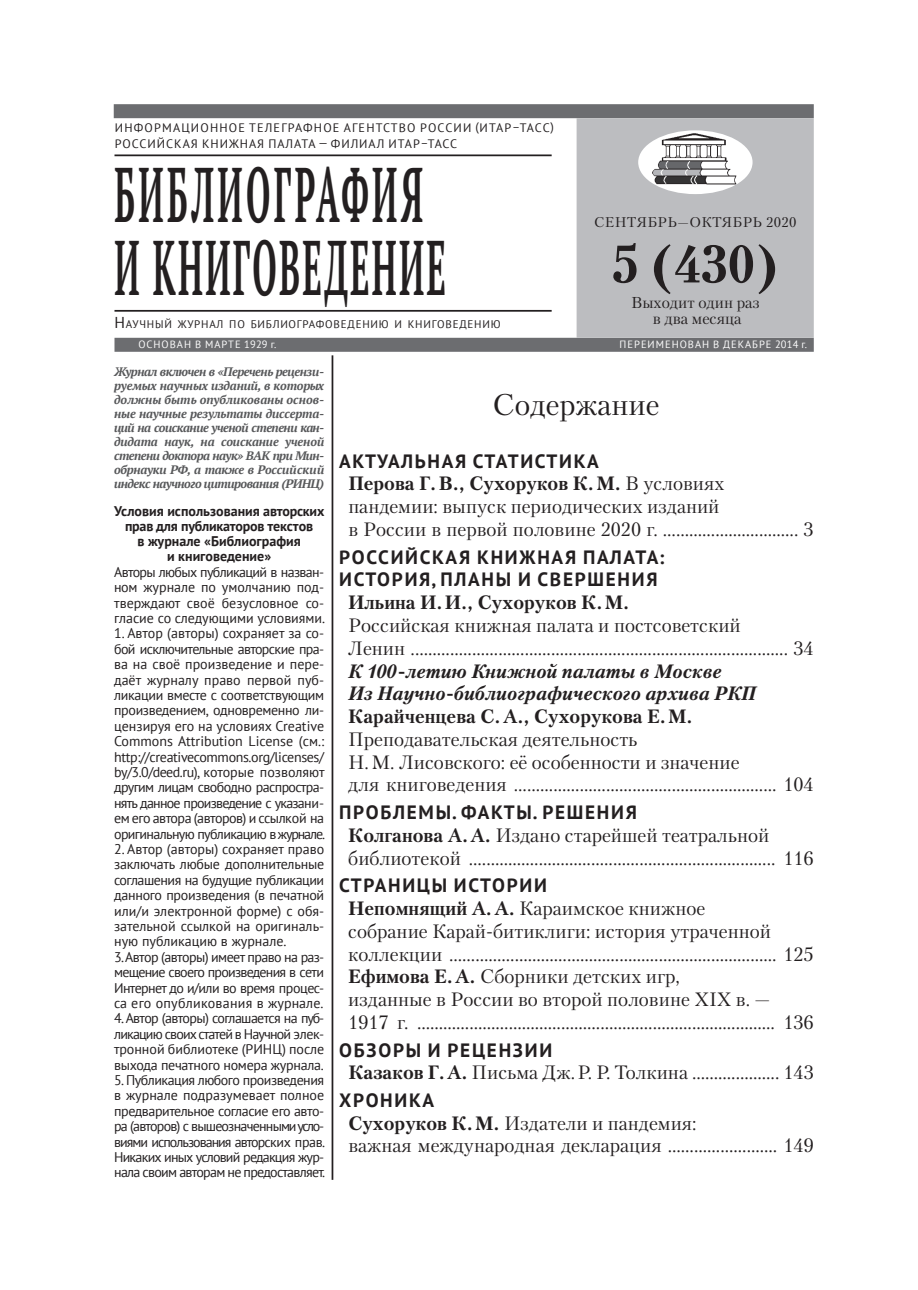
<style>
.page{position:relative;width:918px;height:1290px;background:#fff}
.page>*{position:absolute;margin:0;border:0;box-sizing:border-box;transform-origin:0 0}
.t1{font:700 77px/73.5px "PT Serif";letter-spacing:.07em;color:#231f20;scale:.42 1}
.t2{font:700 52.5px "Petersburg C";color:#231f20}
.t3{font:29.75px "Petersburg C";color:#231f20}
.t4{font:19.25px/22.8px "Petersburg C";color:#231f20}
.t5{font:700 19.25px/22.8px "PT Sans";letter-spacing:.09em;color:#231f20}
.t6{font:italic 700 19.25px/22.8px "Petersburg C";color:#231f20}
.t7{font:700 19.25px "Petersburg C";color:#231f20}
.t8{font:15.75px/15.8px "Petersburg C";color:#231f20;text-align:center}
.t9{font:14px/15.4px "PT Sans";letter-spacing:-.02em;color:#231f20;text-align:justify}
.t10{font:700 14px/15px "PT Sans";color:#231f20;text-align:center}
.t11{font:14px "Petersburg C";letter-spacing:.025em;color:#231f20}
.t12{font:italic 700 12.25px/14px "PT Serif";letter-spacing:-.04em;color:#57585a;text-align:justify}
.t13{font:12.25px/15.8px "PT Sans";letter-spacing:.08em;color:#231f20}
.t14{font:11.03px "PT Sans";letter-spacing:.07em;color:#231f20}
.t15{font:10.5px "PT Sans";letter-spacing:.095em;color:#fff}
.s1{font-size:15.75px}
.s2{font-weight:700}
</style>
<div class="page">
<div style="left:114px;top:104px;width:700px;height:14px;background:#6c6d70"></div>
<div style="left:114px;top:338px;width:700px;height:14px;background:#6c6d70"></div>
<div style="left:576px;top:118px;width:238px;height:220px;background:#bcbdc0;border:2px solid #bcbdc0"></div>
<hr style="left:114px;top:154px;width:437px;height:2px;background:#231f20">
<hr style="left:114px;top:310px;width:437px;height:2px;background:#231f20">
<hr style="left:331px;top:355px;width:2px;height:825px;background:#231f20">
<img style="left:638px;top:130px;width:114px;height:64px">
<p class="t13" style="left:115px;top:120px;width:440px">ИНФОРМАЦИОННОЕ ТЕЛЕГРАФНОЕ АГЕНТСТВО РОССИИ (ИТАР–ТАСС)<br>РОССИЙСКАЯ КНИЖНАЯ ПАЛАТА — ФИЛИАЛ ИТАР–ТАСС</p>
<h1 class="t1" style="left:114px;top:156px;width:791px">БИБЛИОГРАФИЯ<br>И КНИГОВЕДЕНИЕ</h1>
<p class="t14" style="left:114px;top:317px;width:388px"><span class="s1">Н</span>аучный журнал по библиографоведению и книговедению</p>
<p class="t11" style="left:594px;top:214px;width:204px">СЕНТЯБРЬ—ОКТЯБРЬ 2020</p>
<h2 class="t2" style="left:611px;top:234px;width:169px">5 (430)</h2>
<p class="t8" style="left:631px;top:295px;width:130px">Выходит один раз в два месяца</p>
<p class="t15" style="left:138px;top:338px;width:139px">ОСНОВАН В МАРТЕ 1929 г.</p>
<p class="t15" style="left:619px;top:338px;width:189px">ПЕРЕИМЕНОВАН В ДЕКАБРЕ 2014 г.</p>
<p class="t12" style="left:114px;top:365px;width:212px">Журнал включен в «Перечень рецензи&shy;руемых научных изданий, в которых должны быть опубликованы основ&shy;ные научные результаты диссерта&shy;ций на соискание ученой степени кан&shy;дидата наук, на соискание ученой степени доктора наук» ВАК при Мин&shy;обрнауки РФ, а также в Российский индекс научного цитирования (РИНЦ)</p>
<p class="t10" style="left:114px;top:503px;width:212px">Условия использования авторских прав для публикаторов текстов<br>в журнале «Библиография<br>и книговедение»</p>
<p class="t9" style="left:114px;top:564px;width:213px">Авторы любых публикаций в назван&shy;ном журнале по умолчанию под&shy;тверждают своё безусловное со&shy;гласие со следующими условиями.</p>
<p class="t9" style="left:114px;top:625px;width:212px">1. Автор (авторы) сохраняет за со&shy;бой исключительные авторские пра&shy;ва на своё произведение и пере&shy;даёт журналу право первой пуб&shy;ликации вместе с соответствующим произведением, одновременно ли&shy;цензируя его на условиях Creative Commons Attribution License (см.: http://creativecommons.org/licenses/ by/3.0/deed.ru), которые позволяют другим лицам свободно распростра&shy;нять данное произведение с указани&shy;ем его автора (авторов) и ссылкой на оригинальную публикацию в журнале.</p>
<p class="t9" style="left:114px;top:841px;width:212px">2. Автор (авторы) сохраняет право заключать любые дополнительные соглашения на будущие публикации данного произведения (в печатной или/и электронной форме) с обя&shy;зательной ссылкой на оригиналь&shy;ную публикацию в журнале.</p>
<p class="t9" style="left:114px;top:949px;width:212px">3. Автор (авторы) имеет право на раз&shy;мещение своего произведения в сети Интернет до и/или во время процес&shy;са его опубликования в журнале.</p>
<p class="t9" style="left:114px;top:1010px;width:212px">4. Автор (авторы) соглашается на пуб&shy;ликацию своих статей в Научной элек&shy;тронной библиотеке (РИНЦ) после выхода печатного номера журнала.</p>
<p class="t9" style="left:114px;top:1072px;width:213px">5. Публикация любого произведения в журнале подразумевает полное предварительное согласие его авто&shy;ра (авторов) с вышеозначенными усло&shy;виями использования авторских прав.<br>Никаких иных условий редакция жур&shy;нала своим авторам не предоставляет.</p>
<h3 class="t3" style="left:492px;top:387px;width:168px">Содержание</h3>
<h3 class="t5" style="left:339px;top:449px;width:261px">АКТУАЛЬНАЯ СТАТИСТИКА</h3>
<h3 class="t4" style="left:348px;top:472px;width:467px"><span class="s2">Перова Г.В., Сухоруков К.М.</span> В условиях пандемии: выпуск периодических изданий<br>в России в первой половине 2020 г. …………………......…. 3</h3>
<h3 class="t5" style="left:339px;top:545px;width:327px">РОССИЙСКАЯ КНИЖНАЯ ПАЛАТА:<br>ИСТОРИЯ, ПЛАНЫ И СВЕРШЕНИЯ</h3>
<h3 class="t7" style="left:348px;top:591px;width:282px">Ильина И.И., Сухоруков К.М.</h3>
<h3 class="t4" style="left:348px;top:614px;width:467px">Российская книжная палата и постсоветский<br>Ленин .….................................................................................. 34</h3>
<h3 class="t6" style="left:348px;top:659px;width:409px">К 100-летию Книжной палаты в Москве<br>Из Научно-библиографического архива РКП</h3>
<h3 class="t7" style="left:348px;top:705px;width:346px">Карайченцева С.А., Сухорукова Е.М.</h3>
<h3 class="t4" style="left:348px;top:727px;width:467px">Преподавательская деятельность<br>Н.М. Лисовского: её особенности и значение<br>для книговедения ..............................………………………… 104</h3>
<h3 class="t5" style="left:339px;top:800px;width:299px">ПРОБЛЕМЫ. ФАКТЫ. РЕШЕНИЯ</h3>
<h3 class="t4" style="left:348px;top:823px;width:467px"><span class="s2">Колганова А.А.</span> Издано старейшей театральной библиотекой .……………………….......................................... 116</h3>
<h3 class="t5" style="left:339px;top:874px;width:209px">СТРАНИЦЫ ИСТОРИИ</h3>
<p class="t4" style="left:348px;top:897px;width:467px"><span class="s2">Непомнящий А.А.</span> Караимское книжное<br>собрание Карай-битиклиги: история утраченной коллекции ……………………………………………………………...… 125<br><span class="s2">Ефимова Е.А.</span> Сборники детских игр,<br>изданные в России во второй половине XIX в. — 1917 г. ……………………………………………………….……………… 136</p>
<h3 class="t5" style="left:339px;top:1038px;width:215px">ОБЗОРЫ И РЕЦЕНЗИИ</h3>
<h3 class="t4" style="left:348px;top:1061px;width:467px"><span class="s2">Казаков Г.А.</span> Письма Дж.Р. Р. Толкина ………....……. 143</h3>
<h3 class="t5" style="left:339px;top:1088px;width:96px">ХРОНИКА</h3>
<h3 class="t4" style="left:348px;top:1111px;width:467px"><span class="s2">Сухоруков К.М.</span> Издатели и пандемия:<br>важная международная декларация ……................… 149</h3>
</div>
